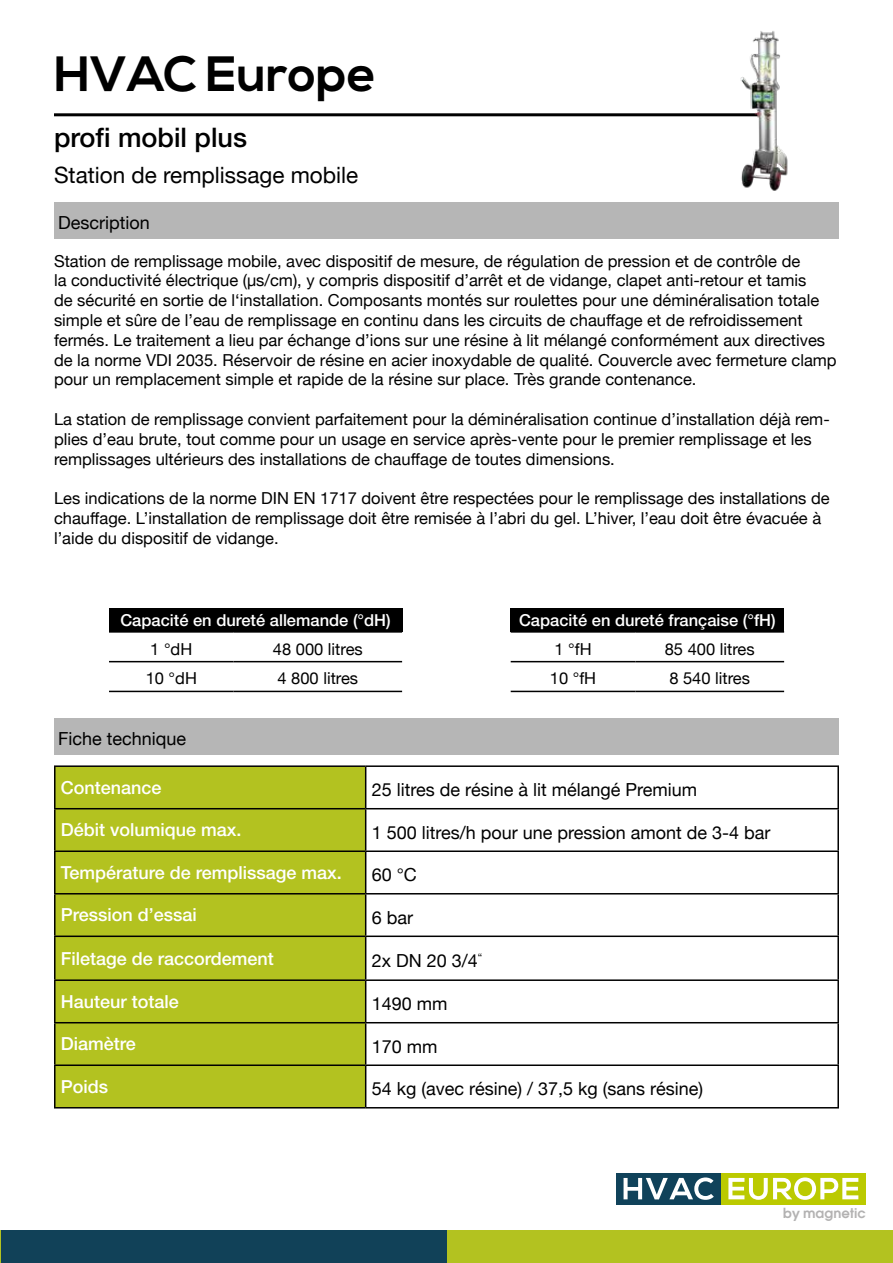
<style>
.page{position:relative;width:893px;height:1263px;background:#fff}
.page>*{position:absolute;margin:0;border:0;box-sizing:border-box;transform-origin:0 0}
.t1{font:700 49.5px "Nexa";color:#000}
.t2{font:500 27px "Helvetica Neue";color:#000}
.t3{font:22.5px "Helvetica Neue";color:#000}
.t4{font:18px "Helvetica Neue";color:#000}
.t5{font:500 18px "Helvetica Neue";color:#fff}
.t6{font:16.5px/19.8px "Helvetica Neue";color:#000}
.t7{font:500 16.5px "Helvetica Neue";color:#fff}
.t8{font:600 14.7px "Avant Garde ITC";color:#b3b2b2}
.s1{font-family:"Nexa";font-weight:700}
</style>
<div class="page">
<hr style="left:0;top:1229px;width:1px;height:34px;background:#b3c220">
<div style="left:1px;top:1229px;width:447px;height:34px;background:#114158"></div>
<div style="left:448px;top:1229px;width:445px;height:34px;background:#b3c220"></div>
<div style="left:616px;top:1173px;width:105px;height:31px;background:#10425a"></div>
<svg style="left:623px;top:1177px;width:91px;height:23px"></svg>
<div style="left:721px;top:1173px;width:145px;height:31px;background:#bbca00"></div>
<svg style="left:728px;top:1177px;width:130px;height:23px"></svg>
<hr style="left:54px;top:113px;width:713px;height:3px;background:#000">
<div style="left:54px;top:203px;width:785px;height:36px;background:#b6b6b6"></div>
<img style="left:705px;top:31px;width:83px;height:160px">
<div style="left:54px;top:719px;width:785px;height:36px;background:#b6b6b6"></div>
<div style="left:56px;top:767px;width:309px;height:340px;background:#b3c220"></div>
<hr style="left:54px;top:765px;width:312px;height:2px;background:#000">
<hr style="left:54px;top:767px;width:2px;height:41px;background:#000">
<hr style="left:366px;top:765px;width:473px;height:2px;background:#000">
<hr style="left:365px;top:767px;width:1px;height:41px;background:#000">
<hr style="left:837px;top:767px;width:2px;height:41px;background:#000">
<hr style="left:54px;top:808px;width:312px;height:1px;background:#000">
<hr style="left:54px;top:809px;width:2px;height:41px;background:#000">
<hr style="left:366px;top:808px;width:473px;height:1px;background:#000">
<hr style="left:365px;top:809px;width:1px;height:41px;background:#000">
<hr style="left:837px;top:809px;width:2px;height:41px;background:#000">
<hr style="left:54px;top:850px;width:312px;height:2px;background:#000">
<hr style="left:54px;top:852px;width:2px;height:41px;background:#000">
<hr style="left:366px;top:850px;width:473px;height:2px;background:#000">
<hr style="left:365px;top:852px;width:1px;height:41px;background:#000">
<hr style="left:837px;top:852px;width:2px;height:41px;background:#000">
<hr style="left:54px;top:893px;width:312px;height:1px;background:#000">
<hr style="left:54px;top:894px;width:2px;height:41px;background:#000">
<hr style="left:366px;top:893px;width:473px;height:1px;background:#000">
<hr style="left:365px;top:894px;width:1px;height:41px;background:#000">
<hr style="left:837px;top:894px;width:2px;height:41px;background:#000">
<hr style="left:54px;top:935px;width:312px;height:2px;background:#000">
<hr style="left:54px;top:937px;width:2px;height:42px;background:#000">
<hr style="left:366px;top:935px;width:473px;height:2px;background:#000">
<hr style="left:365px;top:937px;width:1px;height:42px;background:#000">
<hr style="left:837px;top:937px;width:2px;height:42px;background:#000">
<hr style="left:54px;top:979px;width:312px;height:2px;background:#000">
<hr style="left:54px;top:981px;width:2px;height:41px;background:#000">
<hr style="left:366px;top:979px;width:473px;height:2px;background:#000">
<hr style="left:365px;top:981px;width:1px;height:41px;background:#000">
<hr style="left:837px;top:981px;width:2px;height:41px;background:#000">
<hr style="left:54px;top:1022px;width:312px;height:1px;background:#000">
<hr style="left:54px;top:1023px;width:2px;height:41px;background:#000">
<hr style="left:366px;top:1022px;width:473px;height:1px;background:#000">
<hr style="left:365px;top:1023px;width:1px;height:41px;background:#000">
<hr style="left:837px;top:1023px;width:2px;height:41px;background:#000">
<hr style="left:54px;top:1064px;width:312px;height:2px;background:#000">
<hr style="left:54px;top:1066px;width:2px;height:41px;background:#000">
<hr style="left:366px;top:1064px;width:473px;height:2px;background:#000">
<hr style="left:365px;top:1066px;width:1px;height:41px;background:#000">
<hr style="left:837px;top:1066px;width:2px;height:41px;background:#000">
<hr style="left:54px;top:1107px;width:312px;height:1px;background:#000">
<hr style="left:366px;top:1107px;width:473px;height:1px;background:#000">
<div style="left:109px;top:608px;width:293px;height:24px;background:#000"></div>
<hr style="left:109px;top:631px;width:125px;height:2px;background:#000">
<hr style="left:234px;top:631px;width:168px;height:2px;background:#000">
<hr style="left:109px;top:661px;width:125px;height:1px;background:#000">
<hr style="left:234px;top:661px;width:168px;height:1px;background:#000">
<hr style="left:109px;top:691px;width:125px;height:1px;background:#000">
<hr style="left:234px;top:691px;width:168px;height:1px;background:#000">
<div style="left:511px;top:608px;width:273px;height:24px;background:#000"></div>
<hr style="left:511px;top:631px;width:124px;height:2px;background:#000">
<hr style="left:635px;top:631px;width:149px;height:2px;background:#000">
<hr style="left:511px;top:661px;width:124px;height:1px;background:#000">
<hr style="left:635px;top:661px;width:149px;height:1px;background:#000">
<hr style="left:511px;top:691px;width:124px;height:1px;background:#000">
<hr style="left:635px;top:691px;width:149px;height:1px;background:#000">
<h1 class="t1" style="left:54px;top:45px;width:323px">HVAC Europe</h1>
<h2 class="t2" style="left:54px;top:121px;width:195px">profi mobil plus</h2>
<h3 class="t3" style="left:54px;top:161px;width:306px">Station de remplissage mobile</h3>
<p class="t4" style="left:58px;top:212px;width:93px">Description</p>
<p class="t6" style="left:54px;top:251px;width:784px">Station de remplissage mobile, avec dispositif de mesure, de régulation de pression et de contrôle de<br>la conductivité électrique (µs/cm), y compris dispositif d’arrêt et de vidange, clapet anti-retour et tamis<br>de sécurité en sortie de l‘installation. Composants montés sur roulettes pour une déminéralisation totale simple et sûre de l’eau de remplissage en continu dans les circuits de chauffage et de refroidissement fermés. Le traitement a lieu par échange d’ions sur une résine à lit mélangé conformément aux directives de la norme VDI 2035. Réservoir de résine en acier inoxydable de qualité. Couvercle avec fermeture clamp pour un remplacement simple et rapide de la résine sur place. Très grande contenance.</p>
<p class="t6" style="left:54px;top:409px;width:777px">La station de remplissage convient parfaitement pour la déminéralisation continue d’installation déjà rem&shy;plies d’eau brute, tout comme pour un usage en service après-vente pour le premier remplissage et les remplissages ultérieurs des installations de chauffage de toutes dimensions.</p>
<p class="t6" style="left:54px;top:488px;width:777px">Les indications de la norme DIN EN 1717 doivent être respectées pour le remplissage des installations de chauffage. L’installation de remplissage doit être remisée à l’abri du gel. L’hiver, l’eau doit être évacuée à l’aide du dispositif de vidange.</p>
<p class="t7" style="left:120px;top:610px;width:272px">Capacité en dureté allemande (°dH)</p>
<p class="t6" style="left:150px;top:639px;width:44px">1 °dH</p>
<p class="t6" style="left:273px;top:639px;width:91px">48 000 litres</p>
<p class="t6" style="left:146px;top:668px;width:53px">10 °dH</p>
<p class="t6" style="left:277px;top:668px;width:82px">4 800 litres</p>
<p class="t7" style="left:519px;top:610px;width:258px">Capacité en dureté française (°fH)</p>
<p class="t6" style="left:554px;top:639px;width:39px">1 °fH</p>
<p class="t6" style="left:665px;top:639px;width:91px">85 400 litres</p>
<p class="t6" style="left:550px;top:668px;width:48px">10 °fH</p>
<p class="t6" style="left:669px;top:668px;width:82px">8 540 litres</p>
<p class="t4" style="left:58px;top:728px;width:130px">Fiche technique</p>
<p class="t5" style="left:61px;top:777px;width:102px">Contenance</p>
<p class="t4" style="left:372px;top:779px;width:327px">25 litres de résine à lit mélangé Premium</p>
<p class="t5" style="left:61px;top:819px;width:182px">Débit volumique max.</p>
<p class="t4" style="left:372px;top:821px;width:400px">1 500 litres/h pour une pression amont de 3-4 bar</p>
<p class="t5" style="left:61px;top:862px;width:283px">Température de remplissage max.</p>
<p class="t4" style="left:372px;top:864px;width:47px">60 °C</p>
<p class="t5" style="left:61px;top:904px;width:138px">Pression d’essai</p>
<p class="t4" style="left:372px;top:906px;width:43px">6 bar</p>
<p class="t5" style="left:61px;top:947px;width:215px">Filetage de raccordement</p>
<p class="t4" style="left:372px;top:950px;width:112px">2x DN 20 3/4<sup>“</sup></p>
<p class="t5" style="left:61px;top:991px;width:120px">Hauteur totale</p>
<p class="t4" style="left:372px;top:993px;width:77px">1490 mm</p>
<p class="t5" style="left:61px;top:1033px;width:77px">Diamètre</p>
<p class="t4" style="left:372px;top:1035px;width:67px">170 mm</p>
<p class="t5" style="left:61px;top:1076px;width:49px">Poids</p>
<p class="t4" style="left:372px;top:1078px;width:333px">54 kg (avec résine) / 37,5 kg (sans résine)</p>
<p class="t8" style="left:783px;top:1205px;width:84px"><span class="s1">by</span> magnetic</p>
</div>
